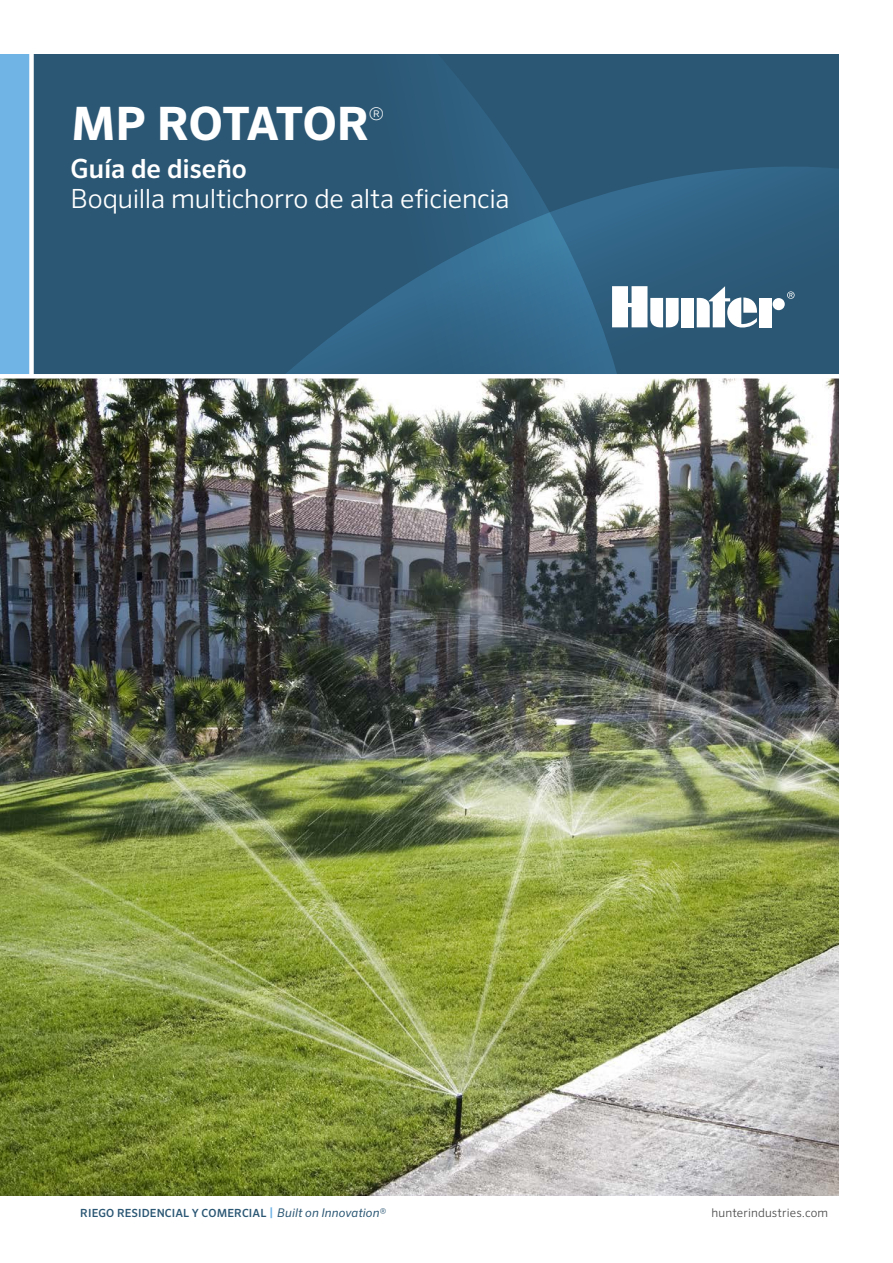
<style>
.page{position:relative;width:893px;height:1263px;background:#fff}
.page>*{position:absolute;margin:0;border:0;box-sizing:border-box;transform-origin:0 0}
.t1{font:700 46.05px "Sero Pro";letter-spacing:-.01em;color:#fff}
.t2{font:300 26.4px "Sero Pro";letter-spacing:-.01em;color:#fff}
.t3{font:500 26.4px "Sero Pro";letter-spacing:-.01em;color:#fff}
.t4{font:300 12px "Sero Pro";letter-spacing:.01em;color:#4c4c4d}
.t5{font:500 11.25px "Sero Pro";letter-spacing:.01em;color:#2b5774}
.s1{font-size:12px;color:#6fb4e5}
.s2{font-weight:400;font-style:italic;font-size:12px}
</style>
<div class="page">
<img style="left:0;top:378px;width:839px;height:817px">
<div style="left:32px;top:54px;width:807px;height:323px;background:#2b5774"></div>
<svg style="left:672px;top:167px;width:167px;height:161px;fill:#2e5d7d"></svg>
<svg style="left:286px;top:66px;width:386px;height:308px"></svg>
<div style="left:0;top:54px;width:31px;height:323px;background:#6fb4e5"></div>
<div style="left:29px;top:54px;width:5px;height:323px;background:#fff"></div>
<hr style="left:0;top:374px;width:839px;height:4px;background:#fff">
<svg style="left:787px;top:291px;width:8px;height:8px"></svg>
<div style="left:681px;top:298px;width:13px;height:29px;background:#fff"></div>
<div style="left:773px;top:298px;width:12px;height:12px;background:#fff;border-radius:50%"></div>
<div style="left:759px;top:298px;width:12px;height:29px;background:#fff"></div>
<svg style="left:697px;top:286px;width:60px;height:42px"></svg>
<svg style="left:612px;top:286px;width:67px;height:42px"></svg>
<h1 class="t1" style="left:71px;top:95px;width:315px">MP ROTATOR<sup>®</sup></h1>
<h2 class="t3" style="left:70px;top:153px;width:178px">Guía de diseño</h2>
<h2 class="t2" style="left:70px;top:183px;width:441px">Boquilla multichorro de alta eficiencia</h2>
<p class="t5" style="left:80px;top:1206px;width:307px">RIEGO RESIDENCIAL Y COMERCIAL <span class="s1">|</span> <span class="s2">Built on Innovation®</span></p>
<p class="t4" style="left:711px;top:1205px;width:118px">hunterindustries.com</p>
</div>
